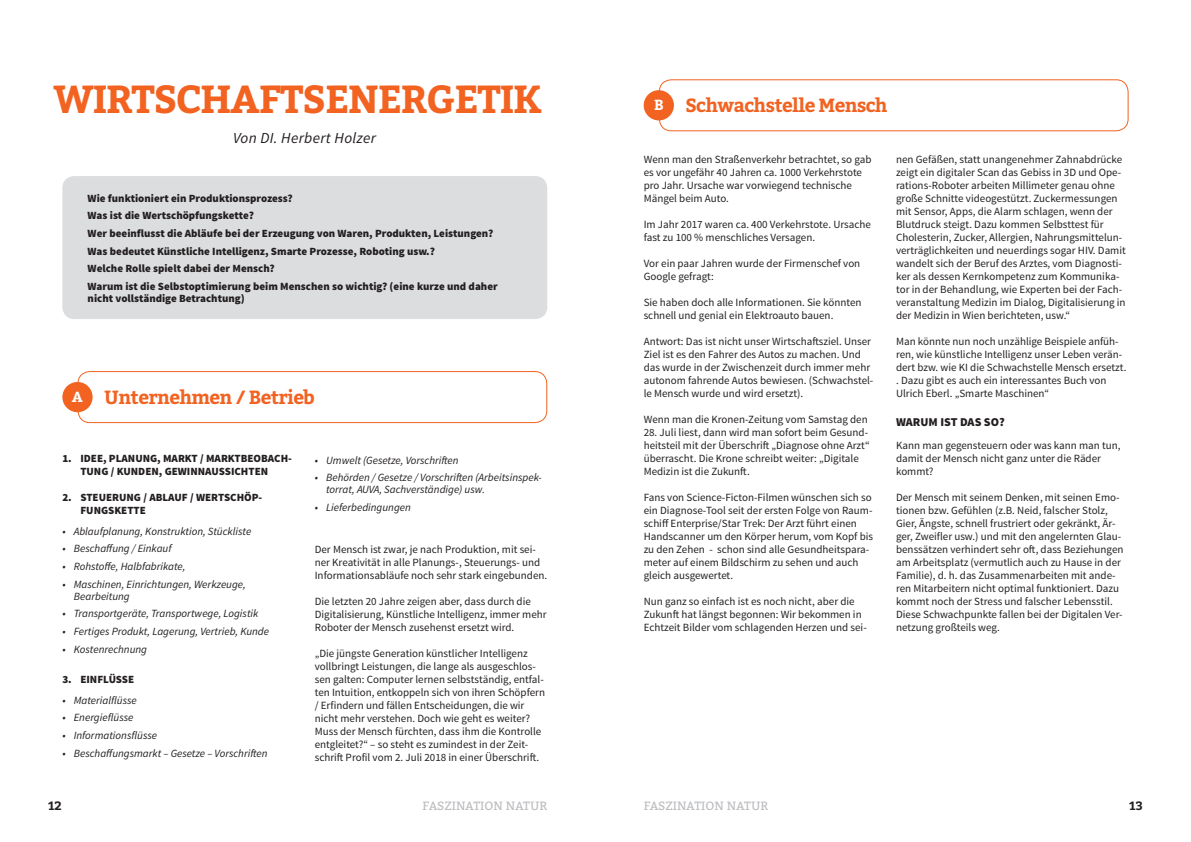
<style>
.page{position:relative;width:1191px;height:842px;background:#fff}
.page>*{position:absolute;margin:0;border:0;box-sizing:border-box;transform-origin:0 0}
.t1{font:700 39px "Bitter";letter-spacing:-.03em;color:#f26221}
.t2{font:700 19px "Bitter";letter-spacing:-.03em;color:#f26221}
.t3{font:italic 15.3px "Source Sans Pro";letter-spacing:.02em;color:#231f20}
.t4{font:12px "Bitter";color:#bcbdc0}
.t5{font:900 12px "Source Sans Pro";color:#231f20}
.t6{font:700 12px "Bitter";color:#231f20}
.t7{font:11px/13px "Source Sans Pro";color:#231f20}
.t8{font:900 11px/17.7px "Source Sans Pro";color:#231f20}
.t9{font:italic 11px/12px "Source Sans Pro";color:#231f20}
.s1{font-size:14.6px;color:#fff}
</style>
<div class="page">
<div style="left:77px;top:371px;width:470px;height:52px;border:1px solid #f26221;border-radius:12px"></div>
<div style="left:62px;top:382px;width:31px;height:30px;background:#f26221;border-radius:50%"></div>
<div style="left:659px;top:79px;width:469px;height:52px;border:1px solid #f26221;border-radius:12px"></div>
<div style="left:62px;top:176px;width:485px;height:143px;background:#dcdddf;border-radius:12px"></div>
<div style="left:643px;top:90px;width:31px;height:30px;background:#f26221;border-radius:50%"></div>
<h1 class="t1" style="left:54px;top:75px;width:490px">WIRTSCHAFTSENERGETIK</h1>
<h3 class="t3" style="left:233px;top:128px;width:144px">Von DI. Herbert Holzer</h3>
<p class="t8" style="left:88px;top:189px;width:411px">Wie funktioniert ein Produktionsprozess?<br>Was ist die Wertschöpfungskette?<br>Wer beeinflusst die Abläufe bei der Erzeugung von Waren, Produkten, Leistungen?<br>Was bedeutet Künstliche Intelligenz, Smarte Prozesse, Roboting usw.?<br>Welche Rolle spielt dabei der Mensch?<br>Warum ist die Selbstoptimierung beim Menschen so wichtig? (eine kurze und daher</p>
<p class="t8" style="left:88px;top:290px;width:159px">nicht vollständige Betrachtung)</p>
<h2 class="t2" style="left:72px;top:386px;width:244px"><span class="s1">A</span> Unternehmen / Betrieb</h2>
<p class="t8" style="left:62px;top:452px;width:231px;line-height:13px;text-align:center">1. IDEE, PLANUNG, MARKT / MARKTBEOBACH-<br>TUNG / KUNDEN, GEWINNAUSSICHTEN</p>
<p class="t8" style="left:80px;top:491px;width:183px;line-height:13px;text-indent:-18px">2. STEUERUNG / ABLAUF / WERTSCHÖP-<br>FUNGSKETTE</p>
<p class="t9" style="left:62px;top:525px;width:190px">• Ablaufplanung, Konstruktion, Stückliste</p>
<p class="t9" style="left:62px;top:543px;width:111px">• Beschaffung / Einkauf</p>
<p class="t9" style="left:62px;top:560px;width:125px">• Rohstoffe, Halbfabrikate,</p>
<p class="t9" style="left:74px;top:578px;width:174px;text-indent:-11px">• Maschinen, Einrichtungen, Werkzeuge,<br>Bearbeitung</p>
<p class="t9" style="left:62px;top:608px;width:197px">• Transportgeräte, Transportwege, Logistik</p>
<p class="t9" style="left:62px;top:625px;width:208px">• Fertiges Produkt, Lagerung, Vertrieb, Kunde</p>
<p class="t9" style="left:62px;top:643px;width:86px">• Kostenrechnung</p>
<p class="t8" style="left:62px;top:671px;width:73px">3. EINFLÜSSE</p>
<p class="t9" style="left:62px;top:694px;width:76px">• Materialflüsse</p>
<p class="t9" style="left:62px;top:712px;width:73px">• Energieflüsse</p>
<p class="t9" style="left:62px;top:729px;width:96px">• Informationsflüsse</p>
<p class="t9" style="left:62px;top:747px;width:207px">• Beschaffungsmarkt – Gesetze – Vorschriften</p>
<p class="t9" style="left:315px;top:454px;width:145px">• Umwelt (Gesetze, Vorschriften</p>
<p class="t9" style="left:326px;top:472px;width:217px;text-indent:-11px">• Behörden / Gesetze / Vorschriften (Arbeitsinspek&shy;torrat, AUVA, Sachverständige) usw.</p>
<p class="t9" style="left:315px;top:501px;width:98px">• Lieferbedingungen</p>
<p class="t7" style="left:315px;top:543px;width:234px">Der Mensch ist zwar, je nach Produktion, mit sei&shy;ner Kreativität in alle Planungs-, Steuerungs- und<br>Informationsabläufe noch sehr stark eingebunden.</p>
<p class="t7" style="left:315px;top:595px;width:233px">Die letzten 20 Jahre zeigen aber, dass durch die<br>Digitalisierung, Künstliche Intelligenz, immer mehr<br>Roboter der Mensch zusehenst ersetzt wird.</p>
<p class="t7" style="left:315px;top:647px;width:232px">„Die jüngste Generation künstlicher Intelligenz vollbringt Leistungen, die lange als ausgeschlos&shy;sen galten: Computer lernen selbstständig, entfal&shy;ten Intuition, entkoppeln sich von ihren Schöpfern / Erfindern und fällen Entscheidungen, die wir nicht mehr verstehen. Doch wie geht es weiter?<br>Muss der Mensch fürchten, dass ihm die Kontrolle entgleitet?“ – so steht es zumindest in der Zeit&shy;schrift Profil vom 2. Juli 2018 in einer Überschrift.</p>
<h2 class="t2" style="left:654px;top:94px;width:235px"><span class="s1">B</span> Schwachstelle Mensch</h2>
<p class="t7" style="left:643px;top:153px;width:229px">Wenn man den Straßenverkehr betrachtet, so gab es vor ungefähr 40 Jahren ca. 1000 Verkehrstote pro Jahr. Ursache war vorwiegend technische Mängel beim Auto.</p>
<p class="t7" style="left:643px;top:218px;width:229px">Im Jahr 2017 waren ca. 400 Verkehrstote. Ursache fast zu 100 % menschliches Versagen.</p>
<p class="t7" style="left:643px;top:257px;width:218px">Vor ein paar Jahren wurde der Firmenschef von<br>Google gefragt:</p>
<p class="t7" style="left:643px;top:296px;width:219px">Sie haben doch alle Informationen. Sie könnten schnell und genial ein Elektroauto bauen.</p>
<p class="t7" style="left:643px;top:335px;width:231px">Antwort: Das ist nicht unser Wirtschaftsziel. Unser Ziel ist es den Fahrer des Autos zu machen. Und das wurde in der Zwischenzeit durch immer mehr autonom fahrende Autos bewiesen. (Schwachstel&shy;le Mensch wurde und wird ersetzt).</p>
<p class="t7" style="left:643px;top:413px;width:225px">Wenn man die Kronen-Zeitung vom Samstag den</p>
<p class="t7" style="left:643px;top:426px;width:227px">28. Juli liest, dann wird man sofort beim Gesund&shy;heitsteil mit der Überschrift „Diagnose ohne Arzt“ überrascht. Die Krone schreibt weiter: „Digitale Medizin ist die Zukunft.</p>
<p class="t7" style="left:643px;top:491px;width:231px">Fans von Science-Ficton-Filmen wünschen sich so ein Diagnose-Tool seit der ersten Folge von Raum&shy;schiff Enterprise/Star Trek: Der Arzt führt einen Handscanner um den Körper herum, vom Kopf bis zu den Zehen - schon sind alle Gesundheitspara&shy;meter auf einem Bildschirm zu sehen und auch gleich ausgewertet.</p>
<p class="t7" style="left:643px;top:595px;width:224px">Nun ganz so einfach ist es noch nicht, aber die<br>Zukunft hat längst begonnen: Wir bekommen in<br>Echtzeit Bilder vom schlagenden Herzen und sei-</p>
<p class="t7" style="left:896px;top:153px;width:231px">nen Gefäßen, statt unangenehmer Zahnabdrücke zeigt ein digitaler Scan das Gebiss in 3D und Ope&shy;rations-Roboter arbeiten Millimeter genau ohne große Schnitte videogestützt. Zuckermessungen mit Sensor, Apps, die Alarm schlagen, wenn der Blutdruck steigt. Dazu kommen Selbsttest für Cholesterin, Zucker, Allergien, Nahrungsmittelun&shy;verträglichkeiten und neuerdings sogar HIV. Damit wandelt sich der Beruf des Arztes, vom Diagnosti&shy;ker als dessen Kernkompetenz zum Kommunika&shy;tor in der Behandlung, wie Experten bei der Fach&shy;veranstaltung Medizin im Dialog, Digitalisierung in der Medizin in Wien berichteten, usw.“</p>
<p class="t7" style="left:896px;top:335px;width:232px">Man könnte nun noch unzählige Beispiele anfüh&shy;ren, wie künstliche Intelligenz unser Leben verän&shy;dert bzw. wie KI die Schwachstelle Mensch ersetzt. . Dazu gibt es auch ein interessantes Buch von Ulrich Eberl. „Smarte Maschinen“</p>
<p class="t5" style="left:896px;top:414px;width:110px">WARUM IST DAS SO?</p>
<p class="t7" style="left:896px;top:439px;width:226px">Kann man gegensteuern oder was kann man tun, damit der Mensch nicht ganz unter die Räder kommt?</p>
<p class="t7" style="left:896px;top:491px;width:229px">Der Mensch mit seinem Denken, mit seinen Emo&shy;tionen bzw. Gefühlen (z.B. Neid, falscher Stolz, Gier, Ängste, schnell frustriert oder gekränkt, Är&shy;ger, Zweifler usw.) und mit den angelernten Glau&shy;benssätzen verhindert sehr oft, dass Beziehungen am Arbeitsplatz (vermutlich auch zu Hause in der Familie), d. h. das Zusammenarbeiten mit ande&shy;ren Mitarbeitern nicht optimal funktioniert. Dazu kommt noch der Stress und falscher Lebensstil.<br>Diese Schwachpunkte fallen bei der Digitalen Ver&shy;netzung großteils weg.</p>
<p class="t6" style="left:48px;top:799px;width:15px">12</p>
<p class="t4" style="left:422px;top:798px;width:126px">FASZINATION NATUR</p>
<p class="t4" style="left:643px;top:798px;width:126px">FASZINATION NATUR</p>
<p class="t6" style="left:1129px;top:799px;width:15px">13</p>
</div>
